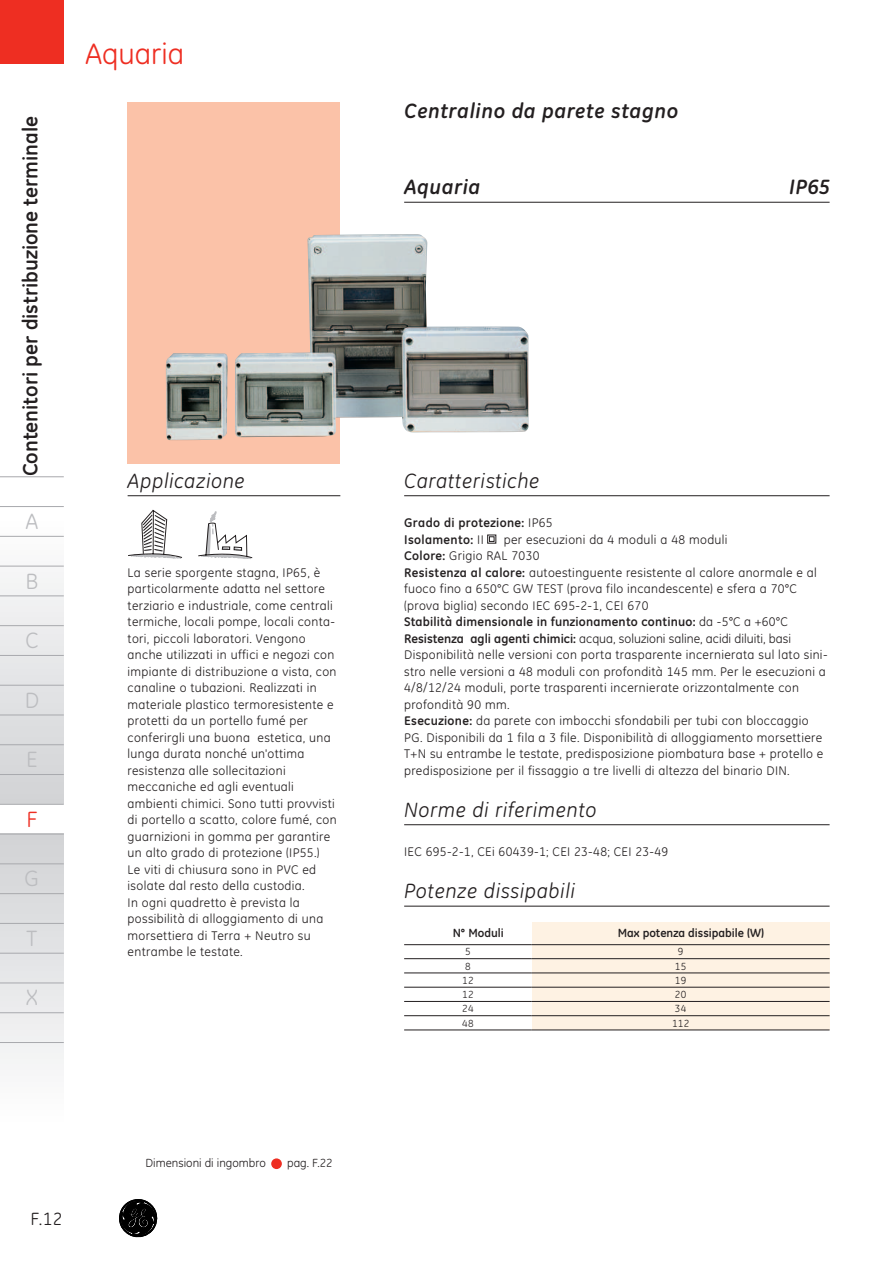
<style>
.page{position:relative;width:893px;height:1262px;background:#fff}
.page>*{position:absolute;margin:0;border:0;box-sizing:border-box;transform-origin:0 0}
.t1{font:30px "GE Inspira";color:#ee2e22}
.t2{font:22.5px "GE Inspira";color:#bcbdc0}
.t3{font:22.5px "GE Inspira";color:#ee2e22}
.t4{font:italic 21px "GE Inspira";letter-spacing:.025em;color:#231f20}
.t5{font:700 21px "GE Inspira";color:#231f20}
.t6{font:italic 700 21px "GE Inspira";letter-spacing:.025em;color:#231f20}
.t7{font:18px "GE Inspira";color:#231f20}
.t8{font:12.75px/16.5px "GE Inspira";letter-spacing:.025em;color:#231f20}
.t9{font:700 12.75px/16.5px "GE Inspira";letter-spacing:.025em;color:#231f20}
.t10{font:700 12px "GE Inspira";color:#231f20}
.t11{font:12px "GE Inspira";color:#231f20}
.t12{font:10.5px/14.2px "GE Inspira";letter-spacing:.025em;color:#231f20;text-align:center}
.s1{font-weight:400}
.s2{font-weight:700}
</style>
<div class="page">
<div style="left:0;top:519px;width:64px;height:285px;background:linear-gradient(to bottom,#fdfdfd,#d0d2d4)"></div>
<div style="left:0;top:833px;width:64px;height:290px;background:linear-gradient(to bottom,#d0d1d4,#fdfdfd)"></div>
<hr style="left:0;top:476px;width:64px;height:1px;background:#a8a9ad">
<hr style="left:0;top:506px;width:64px;height:1px;background:#a8a9ad">
<hr style="left:0;top:536px;width:64px;height:1px;background:#a8a9ad">
<hr style="left:0;top:566px;width:64px;height:1px;background:#a8a9ad">
<hr style="left:0;top:595px;width:64px;height:1px;background:#a8a9ad">
<hr style="left:0;top:625px;width:64px;height:1px;background:#a8a9ad">
<hr style="left:0;top:655px;width:64px;height:1px;background:#a8a9ad">
<hr style="left:0;top:685px;width:64px;height:1px;background:#a8a9ad">
<hr style="left:0;top:714px;width:64px;height:1px;background:#a8a9ad">
<hr style="left:0;top:744px;width:64px;height:1px;background:#a8a9ad">
<hr style="left:0;top:774px;width:64px;height:1px;background:#a8a9ad">
<hr style="left:0;top:804px;width:64px;height:1px;background:#a8a9ad">
<hr style="left:0;top:833px;width:64px;height:1px;background:#a8a9ad">
<hr style="left:0;top:863px;width:64px;height:1px;background:#a8a9ad">
<hr style="left:0;top:893px;width:64px;height:1px;background:#a8a9ad">
<hr style="left:0;top:923px;width:64px;height:1px;background:#a8a9ad">
<hr style="left:0;top:952px;width:64px;height:1px;background:#a8a9ad">
<hr style="left:0;top:982px;width:64px;height:1px;background:#a8a9ad">
<hr style="left:0;top:1012px;width:64px;height:1px;background:#a8a9ad">
<hr style="left:0;top:1042px;width:64px;height:1px;background:#a8a9ad">
<div style="left:0;top:0;width:64px;height:64px;background:#ee2e22"></div>
<svg style="left:119px;top:1199px;width:39px;height:38px"></svg>
<div style="left:128px;top:102px;width:212px;height:361px;background:#fbc2a8"></div>
<hr style="left:404px;top:495px;width:425px;height:1px;background:#231f20">
<hr style="left:404px;top:824px;width:425px;height:1px;background:#231f20">
<hr style="left:404px;top:905px;width:425px;height:1px;background:#231f20">
<svg style="left:487px;top:534px;width:9px;height:10px"></svg>
<hr style="left:128px;top:495px;width:212px;height:1px;background:#231f20">
<img style="left:166px;top:234px;width:363px;height:206px">
<hr style="left:404px;top:202px;width:425px;height:1px;background:#231f20">
<svg style="left:128px;top:509px;width:54px;height:50px"></svg>
<svg style="left:198px;top:511px;width:54px;height:48px"></svg>
<div style="left:271px;top:1158px;width:11px;height:11px;background:#ee2e22;border-radius:50%"></div>
<div style="left:531px;top:922px;width:298px;height:108px;background:#fef2e3"></div>
<hr style="left:531px;top:944px;width:298px;height:1px;background:#231f20">
<hr style="left:531px;top:958px;width:298px;height:1px;background:#231f20">
<hr style="left:531px;top:972px;width:298px;height:1px;background:#231f20">
<hr style="left:531px;top:987px;width:298px;height:1px;background:#231f20">
<hr style="left:531px;top:1001px;width:298px;height:1px;background:#231f20">
<hr style="left:531px;top:1015px;width:298px;height:1px;background:#231f20">
<hr style="left:531px;top:1029px;width:298px;height:1px;background:#231f20">
<hr style="left:404px;top:944px;width:127px;height:1px;background:#231f20">
<hr style="left:404px;top:958px;width:127px;height:1px;background:#231f20">
<hr style="left:404px;top:972px;width:127px;height:1px;background:#231f20">
<hr style="left:404px;top:987px;width:127px;height:1px;background:#231f20">
<hr style="left:404px;top:1001px;width:127px;height:1px;background:#231f20">
<hr style="left:404px;top:1015px;width:127px;height:1px;background:#231f20">
<hr style="left:404px;top:1029px;width:127px;height:1px;background:#231f20">
<h3 class="t5" style="left:22px;top:476px;width:362px;rotate:-90deg">Contenitori per distribuzione terminale</h3>
<h2 class="t2" style="left:25px;top:512px;width:14px">A</h2>
<h2 class="t2" style="left:25px;top:572px;width:14px">B</h2>
<h2 class="t2" style="left:25px;top:631px;width:15px">C</h2>
<h2 class="t2" style="left:25px;top:691px;width:16px">D</h2>
<h2 class="t2" style="left:26px;top:750px;width:13px">E</h2>
<h2 class="t3" style="left:26px;top:810px;width:13px">F</h2>
<h2 class="t2" style="left:25px;top:869px;width:16px">G</h2>
<h2 class="t2" style="left:27px;top:929px;width:12px">T</h2>
<h2 class="t2" style="left:26px;top:988px;width:14px">X</h2>
<h1 class="t1" style="left:85px;top:41px;width:101px">Aquaria</h1>
<h3 class="t4" style="left:128px;top:472px;width:119px">Applicazione</h3>
<p class="t8" style="left:128px;top:565px;width:210px">La serie sporgente stagna, IP65, è particolarmente adatta nel settore terziario e industriale, come centrali termiche, locali pompe, locali conta&shy;tori, piccoli laboratori. Vengono anche utilizzati in uffici e negozi con impiante di distribuzione a vista, con canaline o tubazioni. Realizzati in materiale plastico termoresistente e protetti da un portello fumé per conferirgli una buona estetica, una lunga durata nonché un'ottima resistenza alle sollecitazioni meccaniche ed agli eventuali ambienti chimici. Sono tutti provvisti di portello a scatto, colore fumé, con guarnizioni in gomma per garantire un alto grado di protezione (IP55.)<br>Le viti di chiusura sono in PVC ed isolate dal resto della custodia.<br>In ogni quadretto è prevista la possibilità di alloggiamento di una morsettiera di Terra + Neutro su entrambe le testate.</p>
<h3 class="t7" style="left:30px;top:1211px;width:33px">F.12</h3>
<p class="t11" style="left:146px;top:1158px;width:122px">Dimensioni di ingombro</p>
<p class="t11" style="left:287px;top:1157px;width:47px">pag. F.22</p>
<h3 class="t6" style="left:404px;top:102px;width:275px">Centralino da parete stagno</h3>
<h3 class="t6" style="left:404px;top:179px;width:78px">Aquaria</h3>
<h3 class="t6" style="left:789px;top:179px;width:42px">IP65</h3>
<h3 class="t4" style="left:404px;top:472px;width:137px">Caratteristiche</h3>
<p class="t9" style="left:404px;top:515px;width:150px">Grado di protezione: <span class="s1">IP65<br></span>Isolamento: <span class="s1">II</span></p>
<p class="t8" style="left:404px;top:532px;width:425px;text-indent:100px">per esecuzioni da 4 moduli a 48 moduli<br><span class="s2">Colore:</span> Grigio RAL 7030<br><span class="s2">Resistenza al calore:</span> autoestinguente resistente al calore anormale e al fuoco fino a 650°C GW TEST (prova filo incandescente) e sfera a 70°C (prova biglia) secondo IEC 695-2-1, CEI 670<br><span class="s2">Stabilità dimensionale in funzionamento continuo:</span> da -5°C a +60°C <span class="s2">Resistenza agli agenti chimici:</span> acqua, soluzioni saline, acidi diluiti, basi Disponibilità nelle versioni con porta trasparente incernierata sul lato sini&shy;stro nelle versioni a 48 moduli con profondità 145 mm. Per le esecuzioni a 4/8/12/24 moduli, porte trasparenti incernierate orizzontalmente con profondità 90 mm.<br><span class="s2">Esecuzione:</span> da parete con imbocchi sfondabili per tubi con bloccaggio PG. Disponibili da 1 fila a 3 file. Disponibilità di alloggiamento morsettiere T+N su entrambe le testate, predisposizione piombatura base + protello e predisposizione per il fissaggio a tre livelli di altezza del binario DIN.</p>
<h3 class="t4" style="left:404px;top:801px;width:194px">Norme di riferimento</h3>
<p class="t8" style="left:404px;top:844px;width:266px">IEC 695-2-1, CEi 60439-1; CEI 23-48; CEI 23-49</p>
<h3 class="t4" style="left:404px;top:882px;width:172px">Potenze dissipabili</h3>
<p class="t10" style="left:452px;top:927px;width:53px">N° Moduli</p>
<p class="t12" style="left:462px;top:945px;width:13px;text-align:left">5<br>8<br>12<br>12<br>24<br>48</p>
<p class="t10" style="left:618px;top:927px;width:148px">Max potenza dissipabile (W)</p>
<p class="t12" style="left:672px;top:945px;width:19px">9<br>15<br>19<br>20<br>34<br>112</p>
</div>
